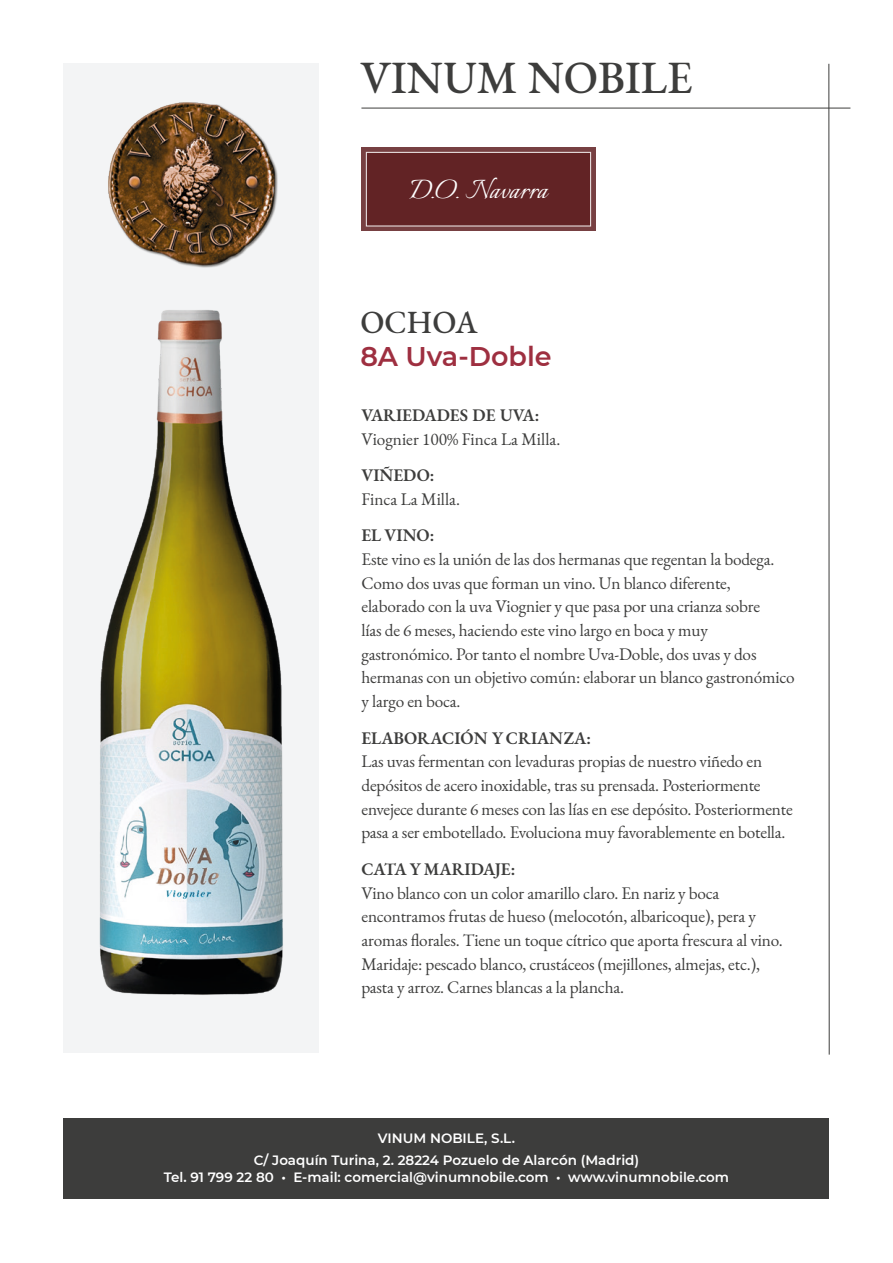
<style>
.page{position:relative;width:893px;height:1263px;background:#fff}
.page>*{position:absolute;margin:0;border:0;box-sizing:border-box;transform-origin:0 0}
.t1{font:500 45px "EB Garamond";color:#3d3d3c}
.t2{font:33.45px "Italianno";color:#fff}
.t3{font:500 31.5px "EB Garamond";color:#3d3d3c}
.t4{font:600 27px "Montserrat";color:#9e2f40}
.t5{font:17.25px/23.7px "EB Garamond";letter-spacing:-.01em;color:#3d3d3c}
.t6{font:600 17.25px "EB Garamond";color:#3d3d3c}
.t7{font:600 13.5px "Montserrat";color:#fff}
</style>
<div class="page">
<svg style="left:361px;top:147px;width:234px;height:84px;fill:#774042"></svg>
<div style="left:366px;top:152px;width:225px;height:75px;background:#5f1e20;border:1px solid #fff"></div>
<div style="left:64px;top:64px;width:255px;height:989px;background:#f3f4f5"></div>
<img style="left:99px;top:310px;width:184px;height:685px">
<div style="left:64px;top:1118px;width:765px;height:81px;background:#3d3d3c"></div>
<img style="left:108px;top:102px;width:170px;height:166px">
<hr style="left:829px;top:64px;width:1px;height:990px;background:#3d3d3c">
<hr style="left:361px;top:108px;width:489px;height:1px;background:#3d3d3c">
<p class="t1" style="left:360px;top:49px;width:334px">VINUM NOBILE</p>
<p class="t2" style="left:410px;top:171px;width:139px">D.O. Navarra</p>
<p class="t3" style="left:360px;top:302px;width:119px">OCHOA</p>
<p class="t4" style="left:360px;top:337px;width:193px">8A Uva-Doble</p>
<p class="t6" style="left:361px;top:404px;width:179px">VARIEDADES DE UVA:</p>
<p class="t5" style="left:361px;top:427px;width:200px">Viognier 100% Finca La Milla.</p>
<p class="t6" style="left:361px;top:464px;width:75px">VIÑEDO:</p>
<p class="t5" style="left:361px;top:487px;width:100px">Finca La Milla.</p>
<p class="t6" style="left:361px;top:524px;width:74px">EL VINO:</p>
<p class="t5" style="left:361px;top:547px;width:415px">Este vino es la unión de las dos hermanas que regentan la bodega.<br>Como dos uvas que forman un vino. Un blanco diferente, elaborado con la uva Viognier y que pasa por una crianza sobre</p>
<p class="t5" style="left:361px;top:618px;width:435px">lías de 6 meses, haciendo este vino largo en boca y muy gastronómico. Por tanto el nombre Uva-Doble, dos uvas y dos hermanas con un objetivo común: elaborar un blanco gastronómico y largo en boca.</p>
<p class="t6" style="left:361px;top:727px;width:231px">ELABORACIÓN Y CRIANZA:</p>
<p class="t5" style="left:361px;top:750px;width:433px">Las uvas fermentan con levaduras propias de nuestro viñedo en depósitos de acero inoxidable, tras su prensada. Posteriormente envejece durante 6 meses con las lías en ese depósito. Posteriormente pasa a ser embotellado. Evoluciona muy favorablemente en botella.</p>
<p class="t6" style="left:361px;top:858px;width:155px">CATA Y MARIDAJE:</p>
<p class="t5" style="left:361px;top:881px;width:423px">Vino blanco con un color amarillo claro. En nariz y boca encontramos frutas de hueso (melocotón, albaricoque), pera y aromas florales. Tiene un toque cítrico que aporta frescura al vino.</p>
<p class="t5" style="left:361px;top:952px;width:400px">Maridaje: pescado blanco, crustáceos (mejillones, almejas, etc.), pasta y arroz. Carnes blancas a la plancha.</p>
<p class="t7" style="left:378px;top:1129px;width:139px">VINUM NOBILE, S.L.</p>
<p class="t7" style="left:254px;top:1150px;width:387px">C/ Joaquín Turina, 2. 28224 Pozuelo de Alarcón (Madrid)</p>
<p class="t7" style="left:164px;top:1167px;width:567px">Tel. 91 799 22 80 • E-mail: comercial@vinumnobile.com • www.vinumnobile.com</p>
</div>
